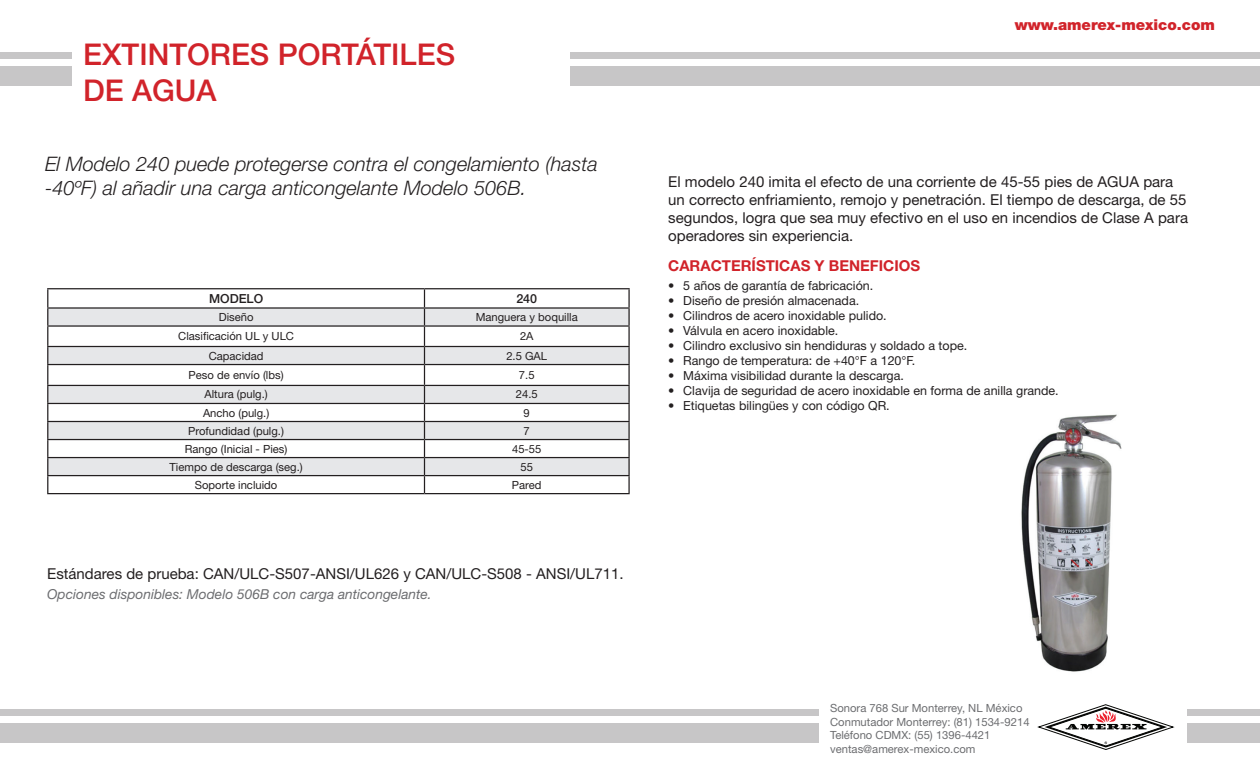
<style>
.page{position:relative;width:1260px;height:765px;background:#fff}
.page>*{position:absolute;margin:0;border:0;box-sizing:border-box;transform-origin:0 0}
.t1{font:500 30px "Helvetica Neue LT Std";color:#d1232a}
.t2{font:italic 300 20px/24px "Helvetica Neue LT Std";color:#231f20}
.t3{font:15px/18px "Helvetica Neue LT Std";color:#231f20}
.t4{font:700 15px "Helvetica Neue LT Std";color:#d1232a}
.t5{font:900 15px "Helvetica Neue LT Std";color:#d1232a}
.t6{font:italic 13.75px "Helvetica Neue LT Std";color:#6c6d70}
.t7{font:12.5px "Helvetica Neue LT Std";color:#231f20}
.t8{font:500 12.5px "Helvetica Neue LT Std";color:#231f20}
.t9{font:11.25px "Helvetica Neue LT Std";color:#231f20}
.t10{font:11.25px/13.5px "Helvetica Neue LT Std";color:#6c6d70}
</style>
<div class="page">
<div style="left:1187px;top:723px;width:73px;height:19px;background:#c7c6c7"></div>
<div style="left:1187px;top:709px;width:73px;height:6px;background:#c7c6c7"></div>
<div style="left:0;top:723px;width:818px;height:19px;background:#c7c6c7"></div>
<div style="left:0;top:709px;width:818px;height:6px;background:#c7c6c7"></div>
<svg style="left:1038px;top:704px;width:137px;height:46px"></svg>
<div style="left:570px;top:66px;width:690px;height:20px;background:#c7c6c7"></div>
<div style="left:570px;top:52px;width:690px;height:7px;background:#c7c6c7"></div>
<div style="left:0;top:66px;width:71px;height:20px;background:#c7c6c7"></div>
<div style="left:0;top:52px;width:71px;height:7px;background:#c7c6c7"></div>
<svg style="left:48px;top:309px;width:580px;height:166px;fill:#e6e7e9"></svg>
<hr style="left:47px;top:288px;width:378px;height:1px;background:#231f20">
<hr style="left:425px;top:288px;width:205px;height:1px;background:#231f20">
<hr style="left:47px;top:307px;width:378px;height:2px;background:#231f20">
<hr style="left:425px;top:307px;width:205px;height:2px;background:#231f20">
<hr style="left:47px;top:325px;width:378px;height:2px;background:#231f20">
<hr style="left:425px;top:325px;width:205px;height:2px;background:#231f20">
<hr style="left:47px;top:346px;width:378px;height:1px;background:#231f20">
<hr style="left:425px;top:346px;width:205px;height:1px;background:#231f20">
<svg style="left:628px;top:289px;width:2px;height:75px"></svg>
<hr style="left:47px;top:364px;width:378px;height:1px;background:#231f20">
<hr style="left:425px;top:364px;width:205px;height:1px;background:#231f20">
<hr style="left:628px;top:365px;width:2px;height:20px;background:#231f20">
<hr style="left:47px;top:385px;width:378px;height:1px;background:#231f20">
<hr style="left:425px;top:385px;width:205px;height:1px;background:#231f20">
<hr style="left:47px;top:403px;width:378px;height:1px;background:#231f20">
<hr style="left:425px;top:403px;width:205px;height:1px;background:#231f20">
<hr style="left:47px;top:421px;width:378px;height:1px;background:#231f20">
<hr style="left:425px;top:421px;width:205px;height:1px;background:#231f20">
<hr style="left:47px;top:439px;width:378px;height:1px;background:#231f20">
<hr style="left:425px;top:439px;width:205px;height:1px;background:#231f20">
<hr style="left:47px;top:457px;width:378px;height:1px;background:#231f20">
<hr style="left:425px;top:457px;width:205px;height:1px;background:#231f20">
<hr style="left:47px;top:475px;width:378px;height:1px;background:#231f20">
<svg style="left:47px;top:289px;width:1px;height:204px"></svg>
<hr style="left:425px;top:475px;width:205px;height:1px;background:#231f20">
<svg style="left:424px;top:289px;width:1px;height:204px"></svg>
<svg style="left:628px;top:386px;width:2px;height:107px"></svg>
<hr style="left:47px;top:493px;width:378px;height:1px;background:#231f20">
<hr style="left:425px;top:493px;width:205px;height:1px;background:#231f20">
<img style="left:1021px;top:414px;width:101px;height:258px">
<h1 class="t1" style="left:356px;top:37px;width:80px">ÁTI LES</h1>
<h1 class="t1" style="left:83px;top:37px;width:236px">EXTINTORES PORT</h1>
<h1 class="t1" style="left:83px;top:73px;width:135px">DE AGUA</h1>
<h2 class="t2" style="left:45px;top:152px;width:554px">El Modelo 240 puede protegerse contra el congelamiento (hasta -40ºF) al añadir una carga anticongelante Modelo 506B.</h2>
<p class="t8" style="left:209px;top:291px;width:55px">MODELO</p>
<p class="t8" style="left:516px;top:291px;width:22px">240</p>
<p class="t9" style="left:219px;top:310px;width:36px">Diseño</p>
<p class="t9" style="left:476px;top:310px;width:104px">Manguera y boquilla</p>
<p class="t9" style="left:178px;top:330px;width:117px">Clasificación UL y ULC</p>
<p class="t9" style="left:520px;top:330px;width:15px">2A</p>
<p class="t9" style="left:209px;top:349px;width:56px">Capacidad</p>
<p class="t9" style="left:506px;top:349px;width:42px">2.5 GAL</p>
<p class="t9" style="left:189px;top:368px;width:97px">Peso de envío (lbs)</p>
<p class="t9" style="left:519px;top:368px;width:17px">7.5</p>
<p class="t9" style="left:204px;top:388px;width:65px">Altura (pulg.)</p>
<p class="t9" style="left:516px;top:388px;width:23px">24.5</p>
<p class="t9" style="left:203px;top:406px;width:68px">Ancho (pulg.)</p>
<p class="t9" style="left:524px;top:406px;width:8px">9</p>
<p class="t9" style="left:188px;top:424px;width:97px">Profundidad (pulg.)</p>
<p class="t9" style="left:524px;top:424px;width:8px">7</p>
<p class="t9" style="left:185px;top:442px;width:104px">Rango (Inicial - Pies)</p>
<p class="t9" style="left:512px;top:442px;width:31px">45-55</p>
<p class="t9" style="left:170px;top:460px;width:135px">Tiempo de descarga (seg.)</p>
<p class="t9" style="left:521px;top:460px;width:14px">55</p>
<p class="t9" style="left:195px;top:478px;width:84px">Soporte incluido</p>
<p class="t9" style="left:512px;top:478px;width:31px">Pared</p>
<p class="t3" style="left:47px;top:565px;width:578px">Estándares de prueba: CAN/ULC-S507-ANSI/UL626 y CAN/ULC-S508 - ANSI/UL711.</p>
<p class="t6" style="left:47px;top:586px;width:386px">Opciones disponibles: Modelo 506B con carga anticongelante.</p>
<p class="t5" style="left:1015px;top:16px;width:202px">www.amerex-mexico.com</p>
<p class="t3" style="left:668px;top:172px;width:521px">El modelo 240 imita el efecto de una corriente de 45-55 pies de AGUA para un correcto enfriamiento, remojo y penetración. El tiempo de descarga, de 55 segundos, logra que sea muy efectivo en el uso en incendios de Clase A para operadores sin experiencia.</p>
<p class="t4" style="left:668px;top:257px;width:253px">CARACTERÍSTICAS Y BENEFICIOS</p>
<p class="t7" style="left:668px;top:278px;width:207px">• 5 años de garantía de fabricación.</p>
<p class="t7" style="left:668px;top:293px;width:192px">• Diseño de presión almacenada.</p>
<p class="t7" style="left:668px;top:308px;width:220px">• Cilindros de acero inoxidable pulido.</p>
<p class="t7" style="left:668px;top:323px;width:172px">• Válvula en acero inoxidable.</p>
<p class="t7" style="left:668px;top:338px;width:301px">• Cilindro exclusivo sin hendiduras y soldado a tope.</p>
<p class="t7" style="left:668px;top:353px;width:249px">• Rango de temperatura: de +40°F a 120°F.</p>
<p class="t7" style="left:668px;top:368px;width:237px">• Máxima visibilidad durante la descarga.</p>
<p class="t7" style="left:668px;top:383px;width:392px">• Clavija de seguridad de acero inoxidable en forma de anilla grande.</p>
<p class="t7" style="left:668px;top:398px;width:223px">• Etiquetas bilingües y con código QR.</p>
<p class="t10" style="left:830px;top:701px;width:201px">Sonora 768 Sur Monterrey, NL México Conmutador Monterrey: (81) 1534-9214<br>Teléfono CDMX: (55) 1396-4421 ventas@amerex-mexico.com</p>
</div>
